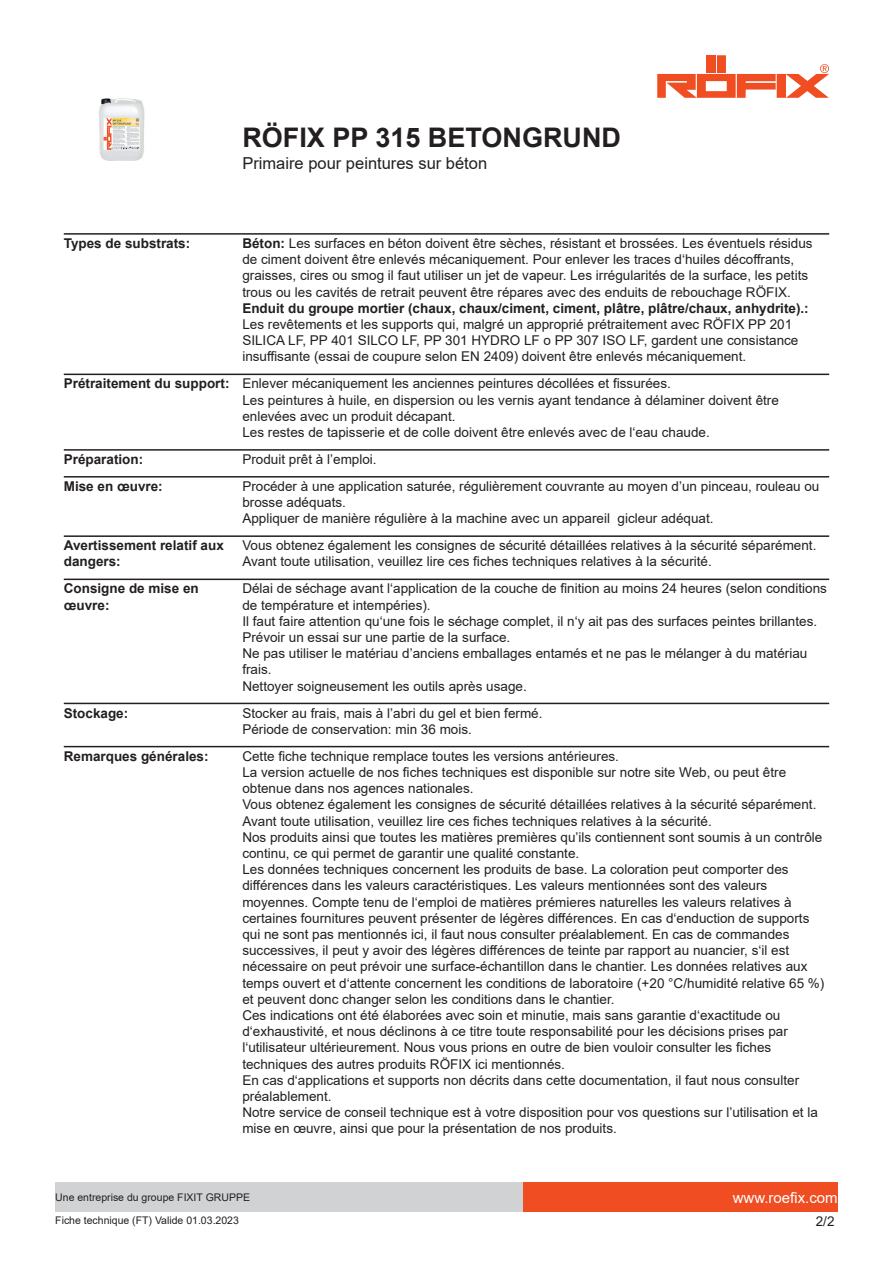
<style>
.page{position:relative;width:893px;height:1263px;background:#fff}
.page>*{position:absolute;margin:0;border:0;box-sizing:border-box;transform-origin:0 0}
.t1{font:700 27px "Arial";color:#231f20}
.t2{font:16.5px "Arial";color:#231f20}
.t3{font:15px "Arial";color:#fff}
.t4{font:13.5px/16.2px "Arial";color:#231f20}
.t5{font:700 13.5px/16.2px "Arial";color:#231f20}
.t6{font:10.5px "Arial";color:#231f20}
.s1{font-weight:700}
</style>
<div class="page">
<img style="left:99px;top:98px;width:46px;height:63px">
<div style="left:717px;top:55px;width:9px;height:18px;background:#f04d22"></div>
<div style="left:707px;top:55px;width:9px;height:18px;background:#f04d22"></div>
<svg style="left:657px;top:64px;width:172px;height:34px"></svg>
<div style="left:523px;top:1182px;width:315px;height:30px;background:#f04d22"></div>
<div style="left:55px;top:1182px;width:468px;height:30px;background:#d1d2d4"></div>
<hr style="left:64px;top:233px;width:765px;height:2px;background:#231f20">
<hr style="left:64px;top:374px;width:765px;height:1px;background:#231f20">
<hr style="left:64px;top:449px;width:765px;height:2px;background:#231f20">
<hr style="left:64px;top:476px;width:765px;height:1px;background:#231f20">
<hr style="left:64px;top:535px;width:765px;height:2px;background:#231f20">
<hr style="left:64px;top:579px;width:765px;height:1px;background:#231f20">
<hr style="left:64px;top:703px;width:765px;height:1px;background:#231f20">
<hr style="left:64px;top:746px;width:765px;height:1px;background:#231f20">
<h1 class="t1" style="left:242px;top:119px;width:380px">RÖFIX PP 315 BETONGRUND</h1>
<p class="t2" style="left:242px;top:152px;width:246px">Primaire pour peintures sur béton</p>
<p class="t5" style="left:64px;top:235px;width:128px">Types de substrats:</p>
<p class="t4" style="left:242px;top:235px;width:572px"><span class="s1">Béton:</span> Les surfaces en béton doivent être sèches, résistant et brossées. Les éventuels résidus de ciment doivent être enlevés mécaniquement. Pour enlever les traces d‘huiles décoffrants, graisses, cires ou smog il faut utiliser un jet de vapeur. Les irrégularités de la surface, les petits trous ou les cavités de retrait peuvent être répares avec des enduits de rebouchage RÖFIX.</p>
<p class="t5" style="left:242px;top:300px;width:568px">Enduit du groupe mortier (chaux, chaux/ciment, ciment, plâtre, plâtre/chaux, anhydrite).:</p>
<p class="t4" style="left:242px;top:316px;width:558px">Les revêtements et les supports qui, malgré un approprié prétraitement avec RÖFIX PP 201<br>SILICA LF, PP 401 SILCO LF, PP 301 HYDRO LF o PP 307 ISO LF, gardent une consistance insuffisante (essai de coupure selon EN 2409) doivent être enlevés mécaniquement.</p>
<p class="t4" style="left:242px;top:375px;width:538px;text-indent:-179px"><span class="s1">Prétraitement du support:</span> Enlever mécaniquement les anciennes peintures décollées et fissurées.<br>Les peintures à huile, en dispersion ou les vernis ayant tendance à délaminer doivent être enlevées avec un produit décapant.<br>Les restes de tapisserie et de colle doivent être enlevés avec de l‘eau chaude.</p>
<p class="t5" style="left:64px;top:451px;width:81px">Préparation:</p>
<p class="t4" style="left:242px;top:451px;width:136px">Produit prêt à l’emploi.</p>
<p class="t5" style="left:64px;top:478px;width:101px">Mise en œuvre:</p>
<p class="t4" style="left:242px;top:478px;width:579px">Procéder à une application saturée, régulièrement couvrante au moyen d’un pinceau, rouleau ou brosse adéquats.<br>Appliquer de manière régulière à la machine avec un appareil gicleur adéquat.</p>
<p class="t5" style="left:64px;top:537px;width:162px">Avertissement relatif aux dangers:</p>
<p class="t4" style="left:242px;top:537px;width:576px">Vous obtenez également les consignes de sécurité détaillées relatives à la sécurité séparément.<br>Avant toute utilisation, veuillez lire ces fiches techniques relatives à la sécurité.</p>
<p class="t5" style="left:64px;top:581px;width:137px">Consigne de mise en œuvre:</p>
<p class="t4" style="left:242px;top:580px;width:586px">Délai de séchage avant l‘application de la couche de finition au moins 24 heures (selon conditions de température et intempéries).<br>Il faut faire attention qu‘une fois le séchage complet, il n‘y ait pas des surfaces peintes brillantes.<br>Prévoir un essai sur une partie de la surface.<br>Ne pas utiliser le matériau d’anciens emballages entamés et ne pas le mélanger à du matériau frais.<br>Nettoyer soigneusement les outils après usage.</p>
<p class="t5" style="left:64px;top:705px;width:66px">Stockage:</p>
<p class="t4" style="left:242px;top:704px;width:302px">Stocker au frais, mais à l’abri du gel et bien fermé.<br>Période de conservation: min 36 mois.</p>
<p class="t5" style="left:64px;top:748px;width:146px">Remarques générales:</p>
<p class="t4" style="left:242px;top:748px;width:584px">Cette fiche technique remplace toutes les versions antérieures.<br>La version actuelle de nos fiches techniques est disponible sur notre site Web, ou peut être obtenue dans nos agences nationales.<br>Vous obtenez également les consignes de sécurité détaillées relatives à la sécurité séparément.<br>Avant toute utilisation, veuillez lire ces fiches techniques relatives à la sécurité.<br>Nos produits ainsi que toutes les matières premières qu’ils contiennent sont soumis à un contrôle continu, ce qui permet de garantir une qualité constante.<br>Les données techniques concernent les produits de base. La coloration peut comporter des différences dans les valeurs caractéristiques. Les valeurs mentionnées sont des valeurs moyennes. Compte tenu de l‘emploi de matières prémieres naturelles les valeurs relatives à certaines fournitures peuvent présenter de légères différences. En cas d‘enduction de supports qui ne sont pas mentionnés ici, il faut nous consulter préalablement. En cas de commandes successives, il peut y avoir des légères différences de teinte par rapport au nuancier, s‘il est nécessaire on peut prévoir une surface-échantillon dans le chantier. Les données relatives aux temps ouvert et d‘attente concernent les conditions de laboratoire (+20 °C/humidité relative 65 %) et peuvent donc changer selon les conditions dans le chantier.<br>Ces indications ont été élaborées avec soin et minutie, mais sans garantie d‘exactitude ou d‘exhaustivité, et nous déclinons à ce titre toute responsabilité pour les décisions prises par l‘utilisateur ultérieurement. Nous vous prions en outre de bien vouloir consulter les fiches techniques des autres produits RÖFIX ici mentionnés.<br>En cas d‘applications et supports non décrits dans cette documentation, il faut nous consulter préalablement.<br>Notre service de conseil technique est à votre disposition pour vos questions sur l’utilisation et la mise en œuvre, ainsi que pour la présentation de nos produits.</p>
<p class="t6" style="left:55px;top:1190px;width:196px">Une entreprise du groupe FIXIT GRUPPE</p>
<p class="t3" style="left:733px;top:1187px;width:107px">www.roefix.com</p>
<p class="t6" style="left:55px;top:1213px;width:185px">Fiche technique (FT) Valide 01.03.2023</p>
<p class="t4" style="left:816px;top:1213px;width:20px">2/2</p>
</div>
